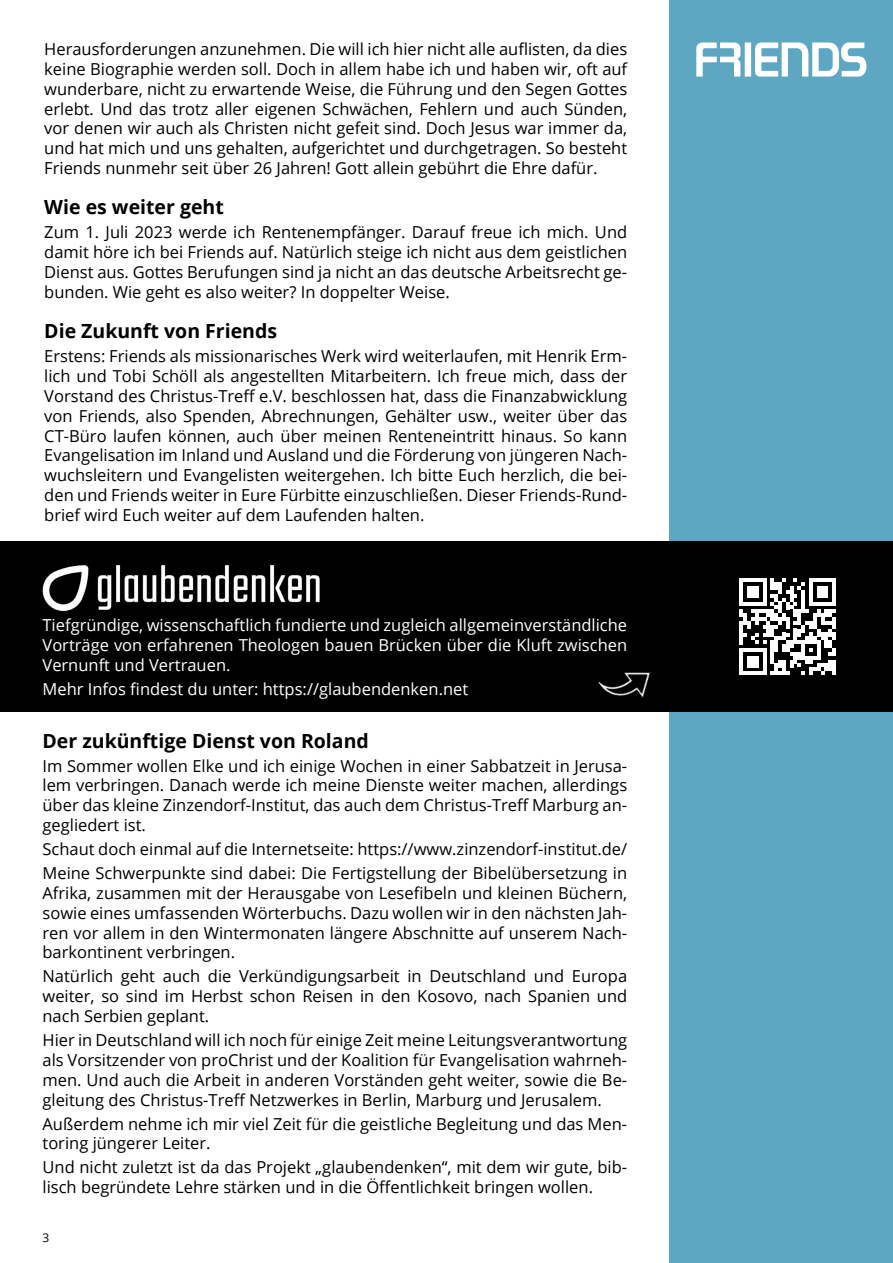
<style>
.page{position:relative;width:893px;height:1263px;background:#fff}
.page>*{position:absolute;margin:0;border:0;box-sizing:border-box;transform-origin:0 0}
.t1{font:700 19.5px "Open Sans";color:#000}
.t2{font:16.5px/19.8px "Open Sans";color:#000;text-align:justify}
.t3{font:16.5px/19.8px "Open Sans";color:#fff;text-align:justify}
.t4{font:12px "Open Sans";color:#000}
</style>
<div class="page">
<div style="left:670px;top:0;width:223px;height:1263px;background:#5ea7c3"></div>
<div style="left:745px;top:43px;width:6px;height:34px;background:#fff"></div>
<svg style="left:755px;top:43px;width:111px;height:34px"></svg>
<svg style="left:696px;top:43px;width:44px;height:34px"></svg>
<div style="left:0;top:542px;width:893px;height:170px;background:#000"></div>
<img style="left:43px;top:565px;width:277px;height:47px">
<svg style="left:739px;top:578px;width:97px;height:97px"></svg>
<img style="left:598px;top:672px;width:53px;height:26px">
<p class="t2" style="left:44px;top:39px;width:584px">Herausforderungen anzunehmen. Die will ich hier nicht alle auflisten, da dies keine Biographie werden soll. Doch in allem habe ich und haben wir, oft auf wunderbare, nicht zu erwartende Weise, die Führung und den Segen Gottes erlebt. Und das trotz aller eigenen Schwächen, Fehlern und auch Sünden, vor denen wir auch als Christen nicht gefeit sind. Doch Jesus war immer da, und hat mich und uns gehalten, aufgerichtet und durchgetragen. So besteht Friends nunmehr seit über 26 Jahren! Gott allein gebührt die Ehre dafür.</p>
<p class="t1" style="left:44px;top:194px;width:181px">Wie es weiter geht</p>
<p class="t2" style="left:44px;top:222px;width:584px">Zum 1. Juli 2023 werde ich Rentenempfänger. Darauf freue ich mich. Und damit höre ich bei Friends auf. Natürlich steige ich nicht aus dem geistlichen Dienst aus. Gottes Berufungen sind ja nicht an das deutsche Arbeitsrecht ge&shy;bunden. Wie geht es also weiter? In doppelter Weise.</p>
<p class="t1" style="left:44px;top:317px;width:234px">Die Zukunft von Friends</p>
<p class="t2" style="left:44px;top:346px;width:584px">Erstens: Friends als missionarisches Werk wird weiterlaufen, mit Henrik Erm&shy;lich und Tobi Schöll als angestellten Mitarbeitern. Ich freue mich, dass der Vorstand des Christus-Treff e.V. beschlossen hat, dass die Finanzabwicklung von Friends, also Spenden, Abrechnungen, Gehälter usw., weiter über das CT-Büro laufen können, auch über meinen Renteneintritt hinaus. So kann Evangelisation im Inland und Ausland und die Förderung von jüngeren Nach&shy;wuchsleitern und Evangelisten weitergehen. Ich bitte Euch herzlich, die bei&shy;den und Friends weiter in Eure Fürbitte einzuschließen. Dieser Friends-Rund&shy;brief wird Euch weiter auf dem Laufenden halten.</p>
<p class="t3" style="left:43px;top:615px;width:586px">Tiefgründige, wissenschaftlich fundierte und zugleich allgemeinverständliche Vorträge von erfahrenen Theologen bauen Brücken über die Kluft zwischen Vernunft und Vertrauen.</p>
<p class="t3" style="left:43px;top:679px;width:427px">Mehr Infos findest du unter: https://glaubendenken.net</p>
<p class="t1" style="left:43px;top:727px;width:328px">Der zukünftige Dienst von Roland</p>
<p class="t2" style="left:43px;top:755px;width:586px">Im Sommer wollen Elke und ich einige Wochen in einer Sabbatzeit in Jerusa&shy;lem verbringen. Danach werde ich meine Dienste weiter machen, allerdings über das kleine Zinzendorf-Institut, das auch dem Christus-Treff Marburg an&shy;gegliedert ist.</p>
<p class="t2" style="left:43px;top:837px;width:586px;line-height:24px">Schaut doch einmal auf die Internetseite: https://www.zinzendorf-institut.de/<br>Meine Schwerpunkte sind dabei: Die Fertigstellung der Bibelübersetzung in</p>
<p class="t2" style="left:43px;top:883px;width:586px">Afrika, zusammen mit der Herausgabe von Lesefibeln und kleinen Büchern, sowie eines umfassenden Wörterbuchs. Dazu wollen wir in den nächsten Jah&shy;ren vor allem in den Wintermonaten längere Abschnitte auf unserem Nach&shy;barkontinent verbringen.</p>
<p class="t2" style="left:43px;top:966px;width:586px">Natürlich geht auch die Verkündigungsarbeit in Deutschland und Europa weiter, so sind im Herbst schon Reisen in den Kosovo, nach Spanien und nach Serbien geplant.</p>
<p class="t2" style="left:43px;top:1030px;width:586px">Hier in Deutschland will ich noch für einige Zeit meine Leitungsverantwortung als Vorsitzender von proChrist und der Koalition für Evangelisation wahrneh&shy;men. Und auch die Arbeit in anderen Vorständen geht weiter, sowie die Be&shy;gleitung des Christus-Treff Netzwerkes in Berlin, Marburg und Jerusalem.</p>
<p class="t2" style="left:43px;top:1113px;width:586px">Außerdem nehme ich mir viel Zeit für die geistliche Begleitung und das Men&shy;toring jüngerer Leiter.</p>
<p class="t2" style="left:43px;top:1157px;width:586px">Und nicht zuletzt ist da das Projekt „glaubendenken“, mit dem wir gute, bib&shy;lisch begründete Lehre stärken und in die Öffentlichkeit bringen wollen.</p>
<p class="t4" style="left:43px;top:1229px;width:8px">3</p>
</div>
